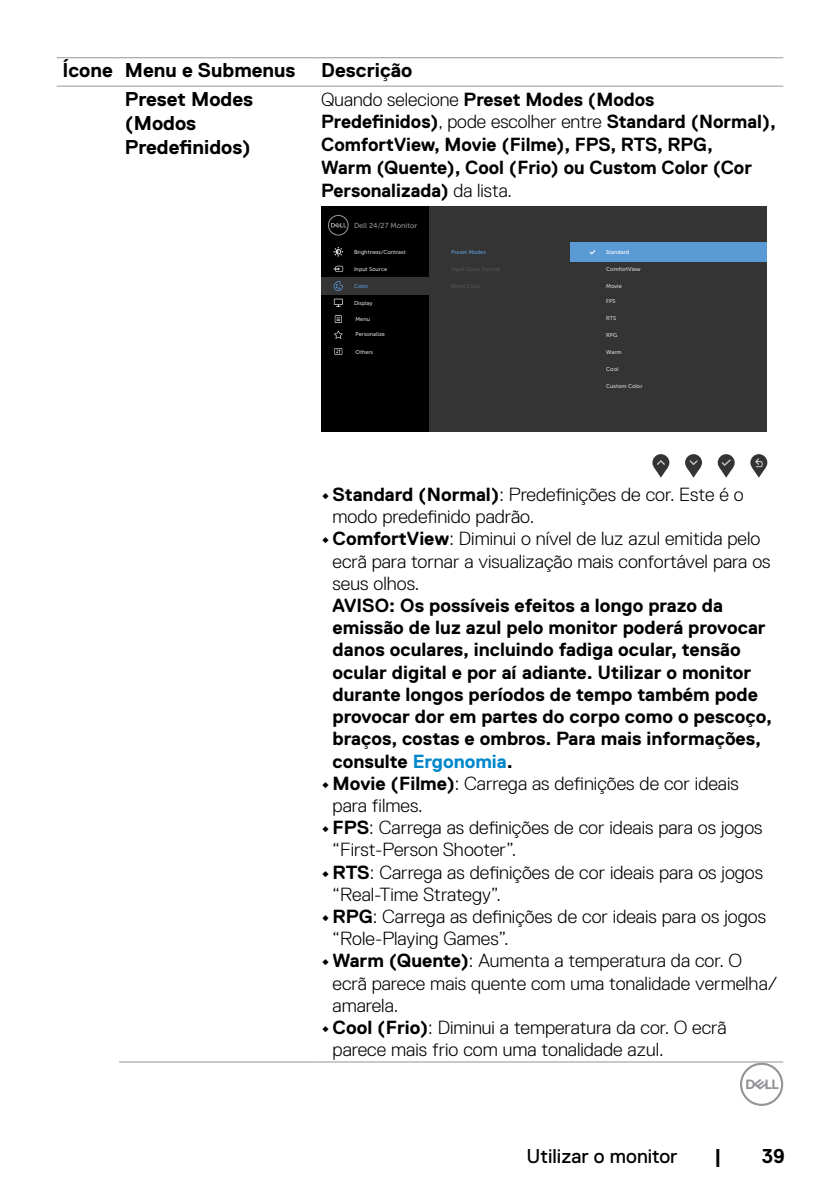
<style>
.page{position:relative;width:840px;height:1191px;background:#fff}
.page>*{position:absolute;margin:0;border:0;box-sizing:border-box;transform-origin:0 0}
.t1{font:700 20px/24px "Dell Replica";color:#000}
.t2{font:20px "Dell Replica";color:#000}
.t3{font:300 19px/22.2px "Dell Replica";color:#000}
.t4{font:700 19px/22.2px "Dell Replica";color:#000}
.t5{font:7.2px "Museo Sans For Dell 500";color:#939393}
.t6{font:5.6px "Museo Sans For Dell 500";color:#d9d9d9}
.t7{font:5.6px "Museo Sans For Dell 500";color:#5b9bd5}
.t8{font:5.6px "Museo Sans For Dell 500";color:#fff}
.s1{font-weight:300}
.s2{font-weight:700}
.s3{color:#0087cb}
</style>
<div class="page">
<svg style="left:739px;top:1062px;width:43px;height:44px"></svg>
<hr style="left:57px;top:86px;width:62px;height:1px;background:#939598">
<hr style="left:119px;top:86px;width:196px;height:1px;background:#939598">
<hr style="left:315px;top:86px;width:467px;height:1px;background:#939598">
<hr style="left:57px;top:57px;width:62px;height:1px;background:#939598">
<hr style="left:119px;top:57px;width:196px;height:1px;background:#939598">
<hr style="left:315px;top:57px;width:467px;height:1px;background:#939598">
<hr style="left:119px;top:1061px;width:196px;height:1px;background:#939598">
<hr style="left:315px;top:1061px;width:467px;height:1px;background:#939598">
<div style="left:321px;top:206px;width:445px;height:225px;background:#343435"></div>
<div style="left:321px;top:206px;width:107px;height:225px;background:#000"></div>
<div style="left:321px;top:277px;width:109px;height:18px;background:#343435"></div>
<svg style="left:328px;top:215px;width:20px;height:21px"></svg>
<svg style="left:333px;top:266px;width:10px;height:6px"></svg>
<svg style="left:333px;top:281px;width:10px;height:10px"></svg>
<svg style="left:334px;top:330px;width:9px;height:9px"></svg>
<svg style="left:334px;top:315px;width:8px;height:8px"></svg>
<svg style="left:335px;top:316px;width:6px;height:6px"></svg>
<svg style="left:334px;top:348px;width:8px;height:7px"></svg>
<svg style="left:335px;top:349px;width:6px;height:5px"></svg>
<svg style="left:333px;top:247px;width:10px;height:10px"></svg>
<div style="left:652px;top:454px;width:17px;height:17px;background:#343435;border-radius:50%"></div>
<svg style="left:654px;top:460px;width:13px;height:17px"></svg>
<svg style="left:684px;top:454px;width:17px;height:17px"></svg>
<svg style="left:686px;top:460px;width:14px;height:17px"></svg>
<svg style="left:717px;top:454px;width:17px;height:17px"></svg>
<svg style="left:719px;top:459px;width:13px;height:18px"></svg>
<svg style="left:750px;top:454px;width:16px;height:17px"></svg>
<svg style="left:751px;top:458px;width:14px;height:19px"></svg>
<div style="left:570px;top:242px;width:196px;height:20px;background:#5b9bd5"></div>
<svg style="left:589px;top:250px;width:6px;height:4px"></svg>
<p class="t1" style="left:62px;top:59px;width:234px">Ícone Menu e Submenus</p>
<p class="t1" style="left:321px;top:59px;width:93px">Descrição</p>
<p class="t1" style="left:125px;top:87px;width:130px">Preset Modes (Modos<br>Predefinidos)</p>
<p class="t4" style="left:321px;top:88px;width:456px;line-height:22.8px"><span class="s1">Quando selecione</span> Preset Modes (Modos Predefinidos)<span class="s1">, pode escolher entre</span> Standard (Normal), ComfortView, Movie (Filme), FPS, RTS, RPG,<br>Warm (Quente), Cool (Frio) ou Custom Color (Cor Personalizada) <span class="s1">da lista.</span></p>
<p class="t5" style="left:354px;top:221px;width:65px">Dell 24/27 Monitor</p>
<p class="t6" style="left:354px;top:266px;width:35px">Input Source</p>
<p class="t7" style="left:354px;top:283px;width:16px">Color</p>
<p class="t6" style="left:354px;top:248px;width:53px">Brightness/Contrast</p>
<p class="t7" style="left:451px;top:249px;width:36px">Preset Modes</p>
<p class="t8" style="left:606px;top:249px;width:25px">Standard</p>
<p class="t6" style="left:606px;top:266px;width:36px">ComfortView</p>
<p class="t6" style="left:606px;top:283px;width:17px">Movie</p>
<p class="t6" style="left:606px;top:298px;width:11px">FPS</p>
<p class="t6" style="left:606px;top:315px;width:11px">RTS</p>
<p class="t6" style="left:606px;top:332px;width:13px">RPG</p>
<p class="t6" style="left:354px;top:300px;width:20px">Display</p>
<p class="t6" style="left:355px;top:316px;width:16px">Menu</p>
<p class="t6" style="left:355px;top:348px;width:19px">Others</p>
<p class="t6" style="left:355px;top:331px;width:31px">Personalize</p>
<p class="t6" style="left:606px;top:349px;width:17px">Warm</p>
<p class="t6" style="left:606px;top:366px;width:14px">Cool</p>
<p class="t6" style="left:606px;top:383px;width:38px">Custom Color</p>
<p class="t3" style="left:332px;top:483px;width:412px;text-indent:-11px"><span class="s2">•Standard (Normal)</span>: Predefinições de cor. Este é o modo predefinido padrão.</p>
<p class="t3" style="left:332px;top:528px;width:439px;text-indent:-11px"><span class="s2">•ComfortView</span>: Diminui o nível de luz azul emitida pelo ecrã para tornar a visualização mais confortável para os seus olhos.</p>
<p class="t4" style="left:332px;top:594px;width:441px">AVISO: Os possíveis efeitos a longo prazo da emissão de luz azul pelo monitor poderá provocar danos oculares, incluindo fadiga ocular, tensão ocular digital e por aí adiante. Utilizar o monitor durante longos períodos de tempo também pode provocar dor em partes do corpo como o pescoço, braços, costas e ombros. Para mais informações, consulte <span class="s3">Ergonomia</span>.</p>
<p class="t3" style="left:332px;top:772px;width:407px;text-indent:-11px"><span class="s2">•Movie (Filme)</span>: Carrega as definições de cor ideais para filmes.</p>
<p class="t3" style="left:332px;top:816px;width:431px;text-indent:-11px"><span class="s2">•FPS</span>: Carrega as definições de cor ideais para os jogos “First-Person Shooter”.</p>
<p class="t3" style="left:332px;top:861px;width:432px;text-indent:-11px"><span class="s2">•RTS</span>: Carrega as definições de cor ideais para os jogos “Real-Time Strategy”.</p>
<p class="t3" style="left:332px;top:905px;width:435px;text-indent:-11px"><span class="s2">•RPG</span>: Carrega as definições de cor ideais para os jogos “Role-Playing Games”.</p>
<p class="t3" style="left:332px;top:949px;width:446px;text-indent:-11px"><span class="s2">•Warm (Quente)</span>: Aumenta a temperatura da cor. O ecrã parece mais quente com uma tonalidade vermelha/ amarela.</p>
<p class="t3" style="left:332px;top:1016px;width:395px;text-indent:-11px"><span class="s2">•Cool (Frio)</span>: Diminui a temperatura da cor. O ecrã parece mais frio com uma tonalidade azul.</p>
<p class="t2" style="left:526px;top:1144px;width:152px">Utilizar o monitor</p>
<p class="t1" style="left:713px;top:1143px;width:9px">|</p>
<p class="t1" style="left:761px;top:1143px;width:25px">39</p>
</div>
